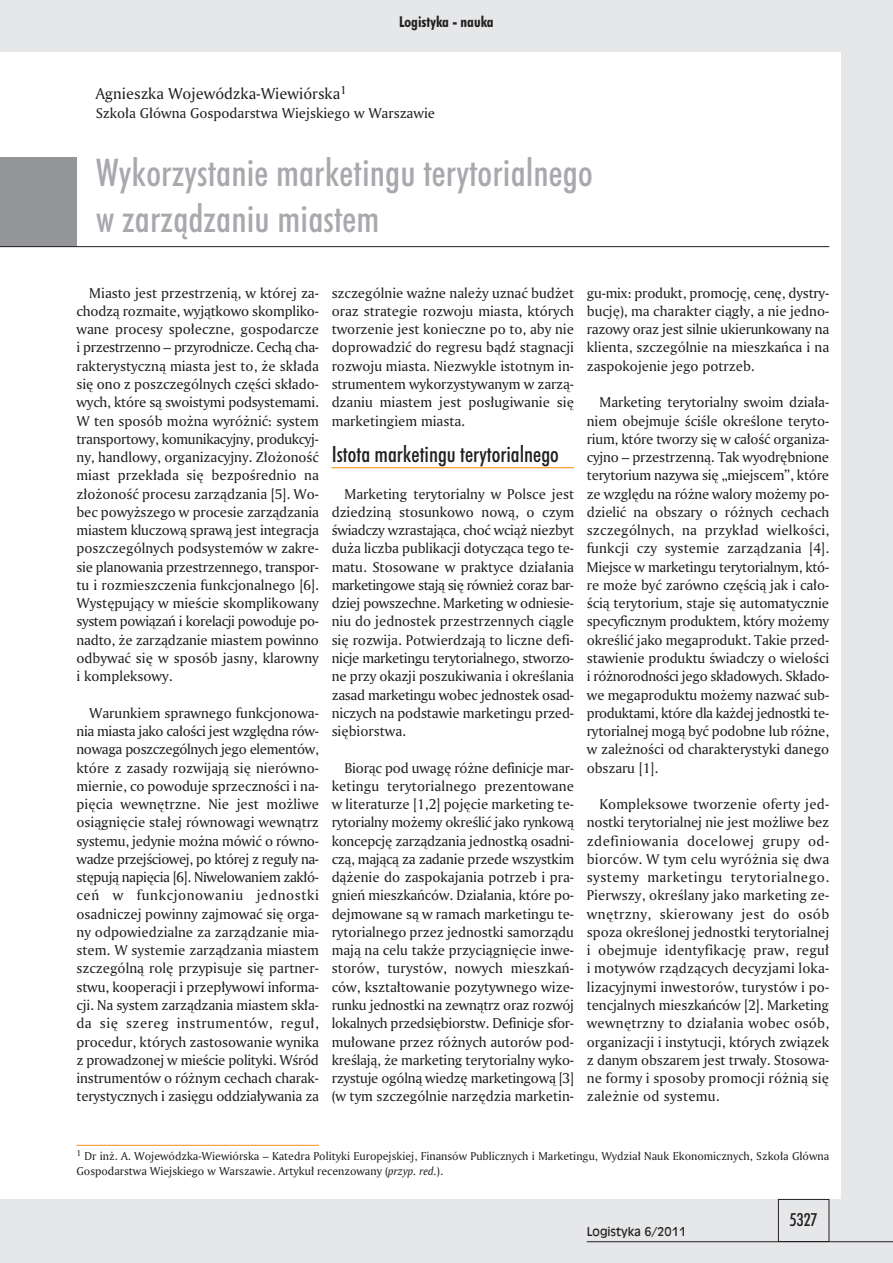
<style>
.page{position:relative;width:893px;height:1263px;background:#fff}
.page>*{position:absolute;margin:0;border:0;box-sizing:border-box;transform-origin:0 0}
.t1{font:38.25px/45.9px "Futura Md Cn EU";letter-spacing:.005em;color:#a8a9ad}
.t2{font:22.5px "Futura Md Cn EU";color:#231f20}
.t3{font:18px "Futura Md Cn EU";color:#231f20}
.t4{font:16.5px "Amerigo EU";color:#231f20}
.t5{font:15px/18.3px "Amerigo EU";color:#231f20;text-align:justify}
.t6{font:15px "Futura Bd Cn EU";color:#231f20}
.t7{font:12px/15.3px "Amerigo EU";color:#231f20}
.t8{font:12px "Incised 901 EU";color:#231f20}
.s1{font-style:italic}
</style>
<div class="page">
<div style="left:0;top:1199px;width:893px;height:64px;background:#e6e7e9"></div>
<div style="left:842px;top:0;width:51px;height:1263px;background:#e6e7e9"></div>
<div style="left:0;top:0;width:893px;height:51px;background:#e6e7e9"></div>
<hr style="left:587px;top:1241px;width:306px;height:1px;background:#231f20">
<div style="left:778px;top:1199px;width:51px;height:43px;border:1px solid #231f20"></div>
<div style="left:0;top:157px;width:77px;height:90px;background:#939598"></div>
<hr style="left:332px;top:467px;width:242px;height:1px;background:#f7981d">
<hr style="left:0;top:246px;width:829px;height:1px;background:#231f20">
<hr style="left:77px;top:1145px;width:242px;height:1px;background:#f68b1f">
<p class="t6" style="left:399px;top:13px;width:96px">Logistyka - nauka</p>
<p class="t4" style="left:96px;top:88px;width:252px">Agniesz ka Wo je wódz ka -Wie wiór ska<sup>1</sup></p>
<p class="t5" style="left:96px;top:105px;width:341px">Szko ła Głów na Go spo dar stwa Wiej skie go w War sza wie</p>
<h1 class="t1" style="left:96px;top:153px;width:499px">Wy ko rzy sta nie mar ke tin gu te ry to rial ne go w za rzą dza niu mia stem</h1>
<p class="t5" style="left:77px;top:285px;width:244px;text-indent:13px">Mia sto jest prze strze nią, w któ rej za - cho dzą roz ma ite, wy jąt ko wo skom pli ko - wa ne pro ce sy spo łecz ne, go spo dar cze i prze strzen no – przy rod ni cze. Ce chą cha - rak te ry stycz ną mia sta jest to, że skła da się ono z po szcze gól nych czę ści skła do - wych, któ re są swo isty mi pod sys te ma mi.<br>W ten spo sób moż na wy róż nić: sys tem trans por to wy, ko mu ni ka cyj ny, pro duk cyj - ny, han dlo wy, or ga ni za cyj ny. Zło żo ność miast prze kła da się bez po śred nio na zło żo ność pro ce su za rzą dza nia [5]. Wo - bec po wyż sze go w pro ce sie za rzą dza nia mia stem klu czo wą spra wą jest in te gra cja po szcze gól nych pod sys te mów w za kre - sie pla no wa nia prze strzen ne go, trans por - tu i roz miesz cze nia funk cjo nal ne go [6].<br>Wy stę pu ją cy w mie ście skom pli ko wa ny sys tem po wią zań i ko re la cji po wo du je po - nad to, że za rzą dza nie mia stem po win no od by wać się w spo sób ja sny, kla row ny i kom plek so wy.</p>
<p class="t5" style="left:77px;top:705px;width:244px;text-indent:13px">Wa run kiem spraw ne go funk cjo no wa - nia mia sta ja ko ca ło ści jest względ na rów - no wa ga po szcze gól nych je go ele men tów, któ re z za sa dy roz wi ja ją się nie rów no - mier nie, co po wo du je sprzecz no ści i na - pię cia we wnętrz ne. Nie jest moż li we osią gnię cie sta łej rów no wa gi we wnątrz sys te mu, je dy nie moż na mó wić o rów no - wa dze przej ścio wej, po któ rej z re gu ły na - stę pu ją na pię cia [6]. Ni we lo wa niem za kłó - ceń w funk cjo no wa niu jed nost ki osad ni czej po win ny zaj mo wać się or ga - ny od po wie dzial ne za za rzą dza nie mia - stem. W sys te mie za rzą dza nia mia stem szcze gól ną ro lę przy pi su je się part ner - stwu, ko ope ra cji i prze pły wo wi in for ma - cji. Na sys tem za rzą dza nia mia stem skła - da się sze reg in stru men tów, re guł, pro ce dur, któ rych za sto so wa nie wy ni ka z pro wa dzo nej w mie ście po li ty ki. Wśród in stru men tów o róż nym ce chach cha rak - te ry stycz nych i za się gu od dzia ły wa nia za</p>
<p class="t5" style="left:332px;top:285px;width:244px">szcze gól nie waż ne na le ży uznać bu dżet oraz stra te gie roz wo ju mia sta, któ rych two rze nie jest ko niecz ne po to, aby nie do pro wa dzić do re gre su bądź sta gna cji roz wo ju mia sta. Nie zwy kle istot nym in - stru men tem wy ko rzy sty wa nym w za rzą - dza niu mia stem jest po słu gi wa nie się mar ke tin giem mia sta.</p>
<h2 class="t2" style="left:332px;top:445px;width:229px">Isto ta mar ke tin gu te ry to rial ne go</h2>
<p class="t5" style="left:332px;top:486px;width:244px;text-indent:13px">Mar ke ting te ry to rial ny w Pol sce jest dzie dzi ną sto sun ko wo no wą, o czym świad czy wzra sta ją ca, choć wciąż nie zbyt du ża licz ba pu bli ka cji do ty czą ca te go te - ma tu. Sto so wa ne w prak ty ce dzia ła nia mar ke tin go we sta ją się rów nież co raz bar - dziej po wszech ne. Mar ke ting w od nie sie - niu do jed no stek prze strzen nych cią gle się roz wi ja. Po twier dza ją to licz ne de fi - ni cje mar ke tin gu te ry to rial ne go, stwo rzo - ne przy oka zji po szu ki wa nia i okre śla nia za sad mar ke tin gu wo bec jed no stek osad - ni czych na pod sta wie mar ke tin gu przed - się bior stwa.</p>
<p class="t5" style="left:332px;top:760px;width:244px;text-indent:13px">Bio rąc pod uwa gę róż ne de fi ni cje mar - ke tin gu te ry to rial ne go pre zen to wa ne w li te ra tu rze [1,2] po ję cie mar ke ting te - ry to rial ny mo że my okre ślić ja ko ryn ko wą kon cep cję za rzą dza nia jed nost ką osad ni - czą, ma ją cą za za da nie przede wszyst kim dą że nie do za spo ka ja nia po trzeb i pra - gnień miesz kań ców. Dzia ła nia, któ re po - dej mo wa ne są w ra mach mar ke tin gu te - ry to rial ne go przez jed nost ki sa mo rzą du ma ją na ce lu tak że przy cią gnię cie in we - sto rów, tu ry stów, no wych miesz kań - ców, kształ to wa nie po zy tyw ne go wi ze - run ku jed nost ki na ze wnątrz oraz roz wój lo kal nych przed się biorstw. De fi ni cje sfor - mu ło wa ne przez róż nych au to rów pod - kre śla ją, że mar ke ting te ry to rial ny wy ko - rzy stu je ogól ną wie dzę mar ke tin go wą [3] (w tym szcze gól nie na rzę dzia mar ke tin -</p>
<p class="t5" style="left:587px;top:285px;width:244px">gu -mix: pro dukt, pro mo cję, ce nę, dys try - bu cję), ma cha rak ter cią gły, a nie jed no - ra zo wy oraz jest sil nie ukie run ko wa ny na klien ta, szcze gól nie na miesz kań ca i na za spo ko je nie je go po trzeb.</p>
<p class="t5" style="left:587px;top:394px;width:244px;text-indent:13px">Mar ke ting te ry to rial ny swo im dzia ła - niem obej mu je ści śle okre ślo ne te ry to - rium, któ re two rzy się w ca łość or ga ni za - cyj no – prze strzen ną. Tak wy od ręb nio ne te ry to rium na zy wa się „miej scem”, któ re ze wzglę du na róż ne wa lo ry mo że my po - dzie lić na ob sza ry o róż nych ce chach szcze gól nych, na przy kład wiel ko ści, funk cji czy sys te mie za rzą dza nia [4].<br>Miej sce w mar ke tin gu te ry to rial nym, któ - re mo że być za rów no czę ścią jak i ca ło - ścią te ry to rium, sta je się au to ma tycz nie spe cy ficz nym pro duk tem, któ ry mo że my okre ślić ja ko me ga pro dukt. Ta kie przed - sta wie nie pro duk tu świad czy o wie lo ści i róż no rod no ści je go skła do wych. Skła do - we me ga pro duk tu mo że my na zwać sub - pro duk ta mi, któ re dla każ dej jed nost ki te - ry to rial nej mo gą być po dob ne lub róż ne, w za leż no ści od cha rak te ry sty ki da ne go ob sza ru [1].</p>
<p class="t5" style="left:587px;top:796px;width:244px;text-indent:13px">Kom plek so we two rze nie ofer ty jed - nost ki te ry to rial nej nie jest moż li we bez zde fi nio wa nia do ce lo wej gru py od&shy;bior ców. W tym ce lu wy róż nia się dwa sys te my mar ke tin gu te ry to rial ne go.<br>Pierw szy, okre śla ny ja ko mar ke ting ze - wnętrz ny, skie ro wa ny jest do osób spo za okre ślo nej jed nost ki te ry to rial nej i obej mu je iden ty fi ka cję praw, re guł i mo ty wów rzą dzą cych de cy zja mi lo ka - li za cyj ny mi in we sto rów, tu ry stów i po - ten cjal nych miesz kań ców [2]. Mar ke ting we wnętrz ny to dzia ła nia wo bec osób, or ga ni za cji i in sty tu cji, któ rych zwią zek z da nym ob sza rem jest trwa ły. Sto so wa - ne for my i spo so by pro mo cji róż nią się za leż nie od sys te mu.</p>
<p class="t7" style="left:77px;top:1149px;width:754px"><sup>1</sup> Dr inż. A. Wo je wódz ka -Wie wiór ska – Ka te dra Po li ty ki Eu ro pej skiej, Fi nan sów Pu blicz nych i Mar ke tin gu, Wy dział Na uk Eko no micz nych, Szko ła Głów na<br>Go spo dar stwa Wiej skie go w War sza wie. Ar ty kuł re cen zo wa ny (<span class="s1">przyp. red.</span>).</p>
<p class="t8" style="left:587px;top:1224px;width:101px">Logistyka 6/2011</p>
<p class="t3" style="left:790px;top:1212px;width:29px">5327</p>
</div>
